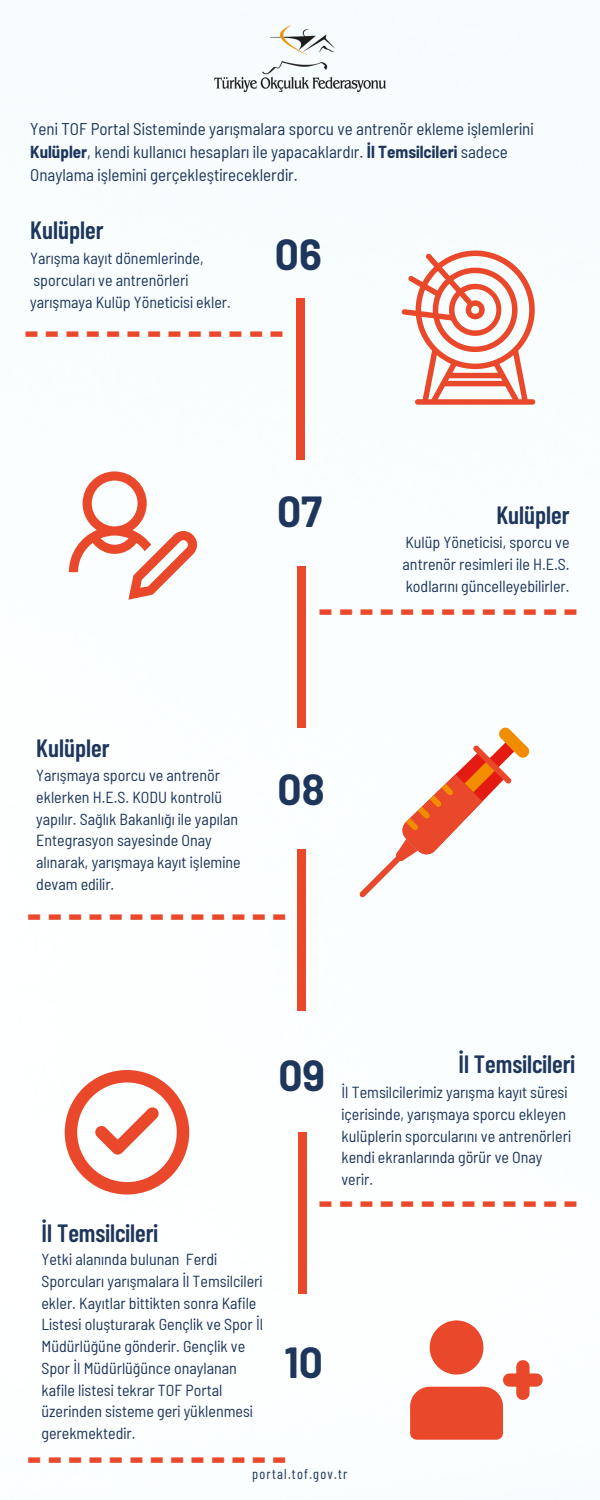
<style>
.page{position:relative;width:600px;height:1500px;background:#fff}
.page>*{position:absolute;margin:0;border:0;box-sizing:border-box;transform-origin:0 0}
.t1{font:700 42.4px "Barlow";color:#1e365c}
.t2{font:700 42px "Montserrat";color:#e9482b}
.t3{font:600 25px "Barlow Condensed";color:#1e365c}
.t4{font:semi-condensed 17px/23.2px "Barlow";color:#1e365c}
.t5{font:semi-condensed 16px/21.8px "Barlow";color:#1e365c}
.t6{font:14.1px "Barlow Condensed";letter-spacing:.09em;color:#1e365c}
.s1{font-weight:700}
</style>
<div class="page">
<img style="left:2px;top:0;width:598px;height:1294px">
<div style="left:296px;top:299px;width:8px;height:161px;background:#e9482b"></div>
<div style="left:297px;top:566px;width:8px;height:161px;background:#e9482b"></div>
<div style="left:297px;top:850px;width:8px;height:161px;background:#e9482b"></div>
<div style="left:298px;top:1132px;width:8px;height:162px;background:#e9482b"></div>
<svg style="left:402px;top:250px;width:133px;height:155px"></svg>
<svg style="left:69px;top:471px;width:128px;height:129px"></svg>
<svg style="left:359px;top:727px;width:171px;height:170px"></svg>
<svg style="left:65px;top:1070px;width:124px;height:125px"></svg>
<svg style="left:410px;top:1320px;width:133px;height:120px"></svg>
<img style="left:215px;top:25px;width:170px;height:66px">
<p class="t4" style="left:30px;top:116px;width:504px">Yeni TOF Portal Sisteminde yarışmalara sporcu ve antrenör ekleme işlemlerini<br><span class="s1">Kulüpler</span>, kendi kullanıcı hesapları ile yapacaklardır. <span class="s1">İl Temsilcileri</span> sadece<br>Onaylama işlemini gerçekleştireceklerdir.</p>
<p class="t3" style="left:30px;top:214px;width:75px">Kulüpler</p>
<p class="t5" style="left:30px;top:247px;width:202px">Yarışma kayıt dönemlerinde, sporcuları ve antrenörleri yarışmaya Kulüp Yöneticisi ekler.</p>
<p class="t1" style="left:275px;top:227px;width:48px">06</p>
<p class="t2" style="left:24px;top:305px;width:263px">-------------</p>
<p class="t1" style="left:277px;top:485px;width:47px">07</p>
<p class="t3" style="left:496px;top:499px;width:75px">Kulüpler</p>
<p class="t5" style="left:403px;top:531px;width:169px;text-align:justify">Kulüp Yöneticisi, sporcu ve antrenör resimleri ile H.E.S. kodlarını güncelleyebilirler.</p>
<p class="t2" style="left:318px;top:583px;width:263px">-------------</p>
<p class="t3" style="left:36px;top:732px;width:75px">Kulüpler</p>
<p class="t5" style="left:36px;top:764px;width:206px">Yarışmaya sporcu ve antrenör eklerken H.E.S. KODU kontrolü yapılır. Sağlık Bakanlığı ile yapılan<br>Entegrasyon sayesinde Onay alınarak, yarışmaya kayıt işlemine devam edilir.</p>
<p class="t1" style="left:278px;top:763px;width:49px">08</p>
<p class="t2" style="left:26px;top:888px;width:263px">-------------</p>
<p class="t1" style="left:278px;top:1049px;width:48px">09</p>
<p class="t3" style="left:458px;top:1048px;width:117px">İl Temsilcileri</p>
<p class="t5" style="left:341px;top:1081px;width:230px">İl Temsilcilerimiz yarışma kayıt süresi içerisinde, yarışmaya sporcu ekleyen kulüplerin sporcularını ve antrenörleri kendi ekranlarında görür ve Onay verir.</p>
<p class="t3" style="left:41px;top:1217px;width:117px">İl Temsilcileri</p>
<p class="t5" style="left:41px;top:1248px;width:223px">Yetki alanında bulunan Ferdi Sporcuları yarışmalara İl Temsilcileri ekler. Kayıtlar bittikten sonra Kafile Listesi oluşturarak Gençlik ve Spor İl Müdürlüğüne gönderir. Gençlik ve Spor İl Müdürlüğünce onaylanan kafile listesi tekrar TOF Portal üzerinden sisteme geri yüklenmesi gerekmektedir.</p>
<p class="t2" style="left:318px;top:1175px;width:263px">-------------</p>
<p class="t1" style="left:284px;top:1336px;width:40px">10</p>
<p class="t2" style="left:26px;top:1431px;width:263px">-------------</p>
<p class="t6" style="left:252px;top:1465px;width:97px">portal.tof.gov.tr</p>
</div>
